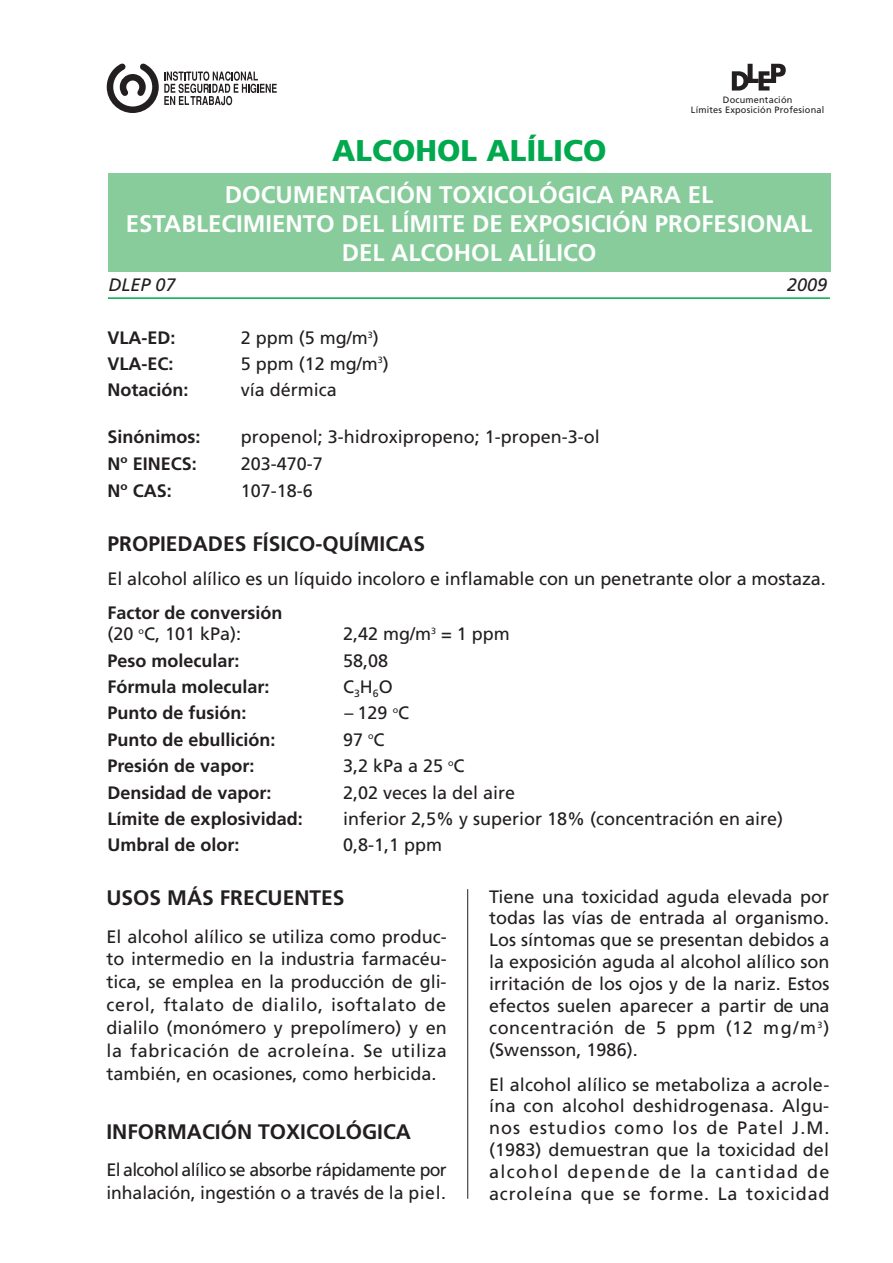
<style>
.page{position:relative;width:893px;height:1263px;background:#fff}
.page>*{position:absolute;margin:0;border:0;box-sizing:border-box;transform-origin:0 0}
.t1{font:900 30px "Frutiger";color:#00a94e}
.t2{font:700 24px/28.8px "Frutiger";color:#fff;text-align:center}
.t3{font:700 21px "Frutiger";color:#231f20}
.t4{font:18px/21.9px "Frutiger";color:#231f20;text-align:justify}
.t5{font:700 18px/21.3px "Frutiger";color:#231f20}
.t6{font:18px/23px "Frutiger";letter-spacing:-.03em;color:#231f20}
.t7{font:italic 18px "Frutiger";color:#231f20}
.t8{font:9.15px/9.9px "Frutiger";letter-spacing:.02em;color:#231f20;text-align:center}
.s1{font-weight:400}
</style>
<div class="page">
<hr style="left:467px;top:889px;width:1px;height:310px;background:#231f20">
<div style="left:108px;top:174px;width:722px;height:98px;background:#88cc9c"></div>
<svg style="left:106px;top:63px;width:171px;height:50px"></svg>
<hr style="left:108px;top:297px;width:722px;height:2px;background:#00a94e">
<svg style="left:732px;top:64px;width:54px;height:27px"></svg>
<p class="t8" style="left:691px;top:96px;width:135px">Documentación<br>Límites Exposición Profesional</p>
<h1 class="t1" style="left:332px;top:138px;width:276px">ALCOHOL ALÍLICO</h1>
<h2 class="t2" style="left:126px;top:183px;width:688px">DOCUMENTACIÓN TOXICOLÓGICA PARA EL<br>ESTABLECIMIENTO DEL LÍMITE DE EXPOSICIÓN PROFESIONAL<br>DEL ALCOHOL ALÍLICO</h2>
<p class="t7" style="left:109px;top:278px;width:69px">DLEP 07</p>
<p class="t7" style="left:787px;top:278px;width:42px">2009</p>
<p class="t5" style="left:108px;top:328px;width:70px">VLA-ED:</p>
<p class="t4" style="left:241px;top:328px;width:139px">2 ppm (5 mg/m<sup>3</sup>)</p>
<p class="t5" style="left:108px;top:354px;width:68px">VLA-EC:</p>
<p class="t4" style="left:241px;top:354px;width:149px">5 ppm (12 mg/m<sup>3</sup>)</p>
<p class="t5" style="left:108px;top:380px;width:82px">Notación:</p>
<p class="t4" style="left:241px;top:380px;width:98px">vía dérmica</p>
<p class="t5" style="left:108px;top:428px;width:95px">Sinónimos:</p>
<p class="t4" style="left:241px;top:427px;width:361px">propenol; 3-hidroxipropeno; 1-propen-3-ol</p>
<p class="t5" style="left:108px;top:454px;width:91px">Nº EINECS:</p>
<p class="t4" style="left:241px;top:454px;width:84px">203-470-7</p>
<p class="t5" style="left:108px;top:481px;width:66px">Nº CAS:</p>
<p class="t4" style="left:241px;top:481px;width:74px">107-18-6</p>
<p class="t3" style="left:108px;top:535px;width:319px">PROPIEDADES FÍSICO-QUÍMICAS</p>
<p class="t4" style="left:108px;top:569px;width:720px">El alcohol alílico es un líquido incoloro e inflamable con un penetrante olor a mostaza.</p>
<p class="t5" style="left:108px;top:603px;width:177px">Factor de conversión <span class="s1">(20</span> <sup>o</sup><span class="s1">C, 101 kPa):</span></p>
<p class="t4" style="left:343px;top:624px;width:168px">2,42 mg/m<sup>3</sup> = 1 ppm</p>
<p class="t5" style="left:108px;top:651px;width:134px">Peso molecular:</p>
<p class="t4" style="left:343px;top:651px;width:47px">58,08</p>
<p class="t5" style="left:108px;top:677px;width:164px">Fórmula molecular:</p>
<p class="t4" style="left:343px;top:677px;width:51px">C<sub>3</sub>H<sub>6</sub>O</p>
<p class="t5" style="left:108px;top:704px;width:141px">Punto de fusión:</p>
<p class="t4" style="left:345px;top:704px;width:66px">– 129 <sup>o</sup>C</p>
<p class="t5" style="left:108px;top:730px;width:170px">Punto de ebullición:</p>
<p class="t4" style="left:343px;top:730px;width:43px">97 <sup>o</sup>C</p>
<p class="t5" style="left:108px;top:757px;width:148px">Presión de vapor:</p>
<p class="t4" style="left:343px;top:756px;width:123px">3,2 kPa a 25 <sup>o</sup>C</p>
<p class="t5" style="left:108px;top:783px;width:166px">Densidad de vapor:</p>
<p class="t4" style="left:343px;top:783px;width:174px">2,02 veces la del aire</p>
<p class="t5" style="left:108px;top:809px;width:197px">Límite de explosividad:</p>
<p class="t4" style="left:343px;top:809px;width:442px">inferior 2,5% y superior 18% (concentración en aire)</p>
<p class="t5" style="left:108px;top:836px;width:134px">Umbral de olor:</p>
<p class="t4" style="left:343px;top:836px;width:101px">0,8-1,1 ppm</p>
<p class="t3" style="left:106px;top:890px;width:240px">USOS MÁS FRECUENTES</p>
<p class="t4" style="left:106px;top:926px;width:342px;line-height:23px">El alcohol alílico se utiliza como produc&shy;to intermedio en la industria farmacéu&shy;tica, se emplea en la producción de gli&shy;cerol, ftalato de dialilo, isoftalato de dialilo (monómero y prepolímero) y en la fabricación de acroleína. Se utiliza también, en ocasiones, como herbicida.</p>
<p class="t3" style="left:106px;top:1123px;width:306px">INFORMACIÓN TOXICOLÓGICA</p>
<p class="t6" style="left:106px;top:1160px;width:342px">El alcohol alílico se absorbe rápidamente por inhalación, ingestión o a través de la piel.</p>
<p class="t4" style="left:489px;top:887px;width:342px">Tiene una toxicidad aguda elevada por todas las vías de entrada al organismo.<br>Los síntomas que se presentan debidos a la exposición aguda al alcohol alílico son irritación de los ojos y de la nariz. Estos efectos suelen aparecer a partir de una concentración de 5 ppm (12 mg/m<sup>3</sup>) (Swensson, 1986).</p>
<p class="t4" style="left:489px;top:1075px;width:342px">El alcohol alílico se metaboliza a acrole&shy;ína con alcohol deshidrogenasa. Algu&shy;nos estudios como los de Patel J.M. (1983) demuestran que la toxicidad del alcohol depende de la cantidad de acroleína que se forme. La toxicidad</p>
</div>
